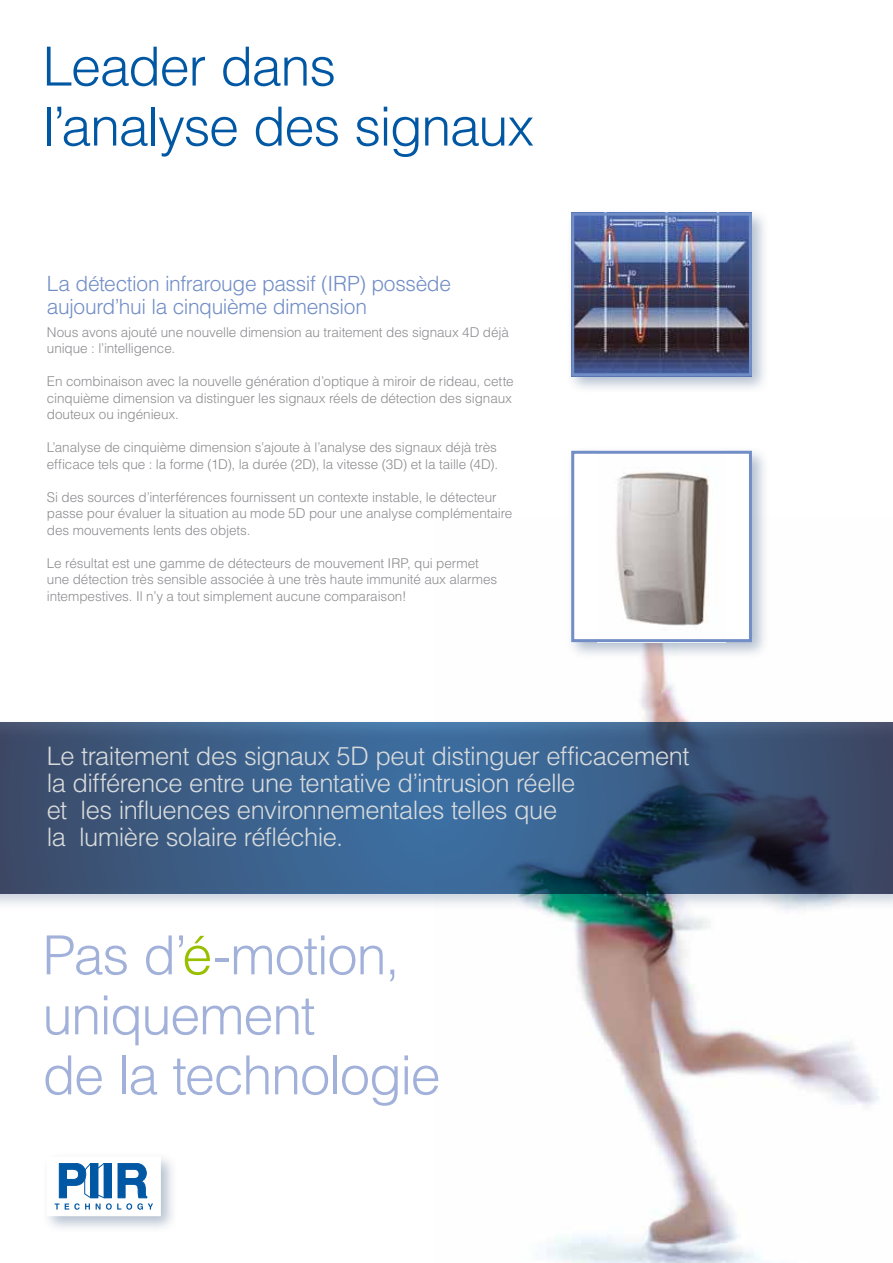
<style>
.page{position:relative;width:893px;height:1263px;background:#fff}
.page>*{position:absolute;margin:0;border:0;box-sizing:border-box;transform-origin:0 0}
.t1{font:300 54px/60px "Helvetica LT Std";letter-spacing:-.025em;color:#a1b1d9}
.t2{font:300 54px/60px "Helvetica LT Std";letter-spacing:-.025em;color:#0057a3}
.t3{font:300 25.5px/27px "Helvetica LT Std";letter-spacing:-.02em;color:#d8dbdc}
.t4{font:300 21px/22.5px "Helvetica LT Std";letter-spacing:-.02em;color:#728ec6}
.t5{font:300 13.5px/16.5px "Helvetica LT Std";letter-spacing:-.005em;color:#8d8c90}
.s1{color:#98c000}
</style>
<div class="page">
<img style="left:538px;top:659px;width:341px;height:604px">
<div style="left:0;top:717px;width:893px;height:193px;background:#002a5e;opacity:.3"></div>
<svg style="left:0;top:723px;width:893px;height:170px;background:#38577d"></svg>
<div style="left:565px;top:207px;width:204px;height:187px;background:#002a5e;opacity:.3"></div>
<img style="left:575px;top:217px;width:173px;height:155px">
<div style="left:571px;top:213px;width:181px;height:163px;border:3px solid #728ec6"></div>
<div style="left:565px;top:445px;width:204px;height:214px;background:#002a5e;opacity:.3"></div>
<div style="left:573px;top:452px;width:177px;height:189px;background:#fff"></div>
<img style="left:616px;top:472px;width:93px;height:154px">
<div style="left:571px;top:451px;width:181px;height:191px;border:3px solid #728ec6"></div>
<div style="left:41px;top:1151px;width:137px;height:82px;background:#002a5e;opacity:.3"></div>
<div style="left:48px;top:1158px;width:111px;height:57px;background:#fff"></div>
<svg style="left:55px;top:1163px;width:98px;height:47px"></svg>
<h1 class="t2" style="left:43px;top:36px;width:493px">Leader dans l’analyse des signaux</h1>
<h3 class="t4" style="left:47px;top:273px;width:406px">La détection infrarouge passif (IRP) possède aujourd’hui la cinquième dimension</h3>
<p class="t5" style="left:47px;top:324px;width:463px">Nous avons ajouté une nouvelle dimension au traitement des signaux 4D déjà unique : l’intelligence.</p>
<p class="t5" style="left:47px;top:373px;width:468px">En combinaison avec la nouvelle génération d’optique à miroir de rideau, cette cinquième dimension va distinguer les signaux réels de détection des signaux douteux ou ingénieux.</p>
<p class="t5" style="left:47px;top:439px;width:453px">L’analyse de cinquième dimension s’ajoute à l’analyse des signaux déjà très efficace tels que : la forme (1D), la durée (2D), la vitesse (3D) et la taille (4D).</p>
<p class="t5" style="left:47px;top:489px;width:467px">Si des sources d’interférences fournissent un contexte instable, le détecteur passe pour évaluer la situation au mode 5D pour une analyse complémentaire des mouvements lents des objets.</p>
<p class="t5" style="left:47px;top:555px;width:452px">Le résultat est une gamme de détecteurs de mouvement IRP, qui permet une détection très sensible associée à une très haute immunité aux alarmes intempestives. Il n’y a tout simplement aucune comparaison!</p>
<h2 class="t3" style="left:47px;top:743px;width:644px">Le traitement des signaux 5D peut distinguer efficacement la différence entre une tentative d’intrusion réelle<br>et les influences environnementales telles que<br>la lumière solaire réfléchie.</h2>
<h1 class="t1" style="left:42px;top:925px;width:400px">Pas d’<span class="s1">é</span>-motion, uniquement<br>de la technologie</h1>
</div>
